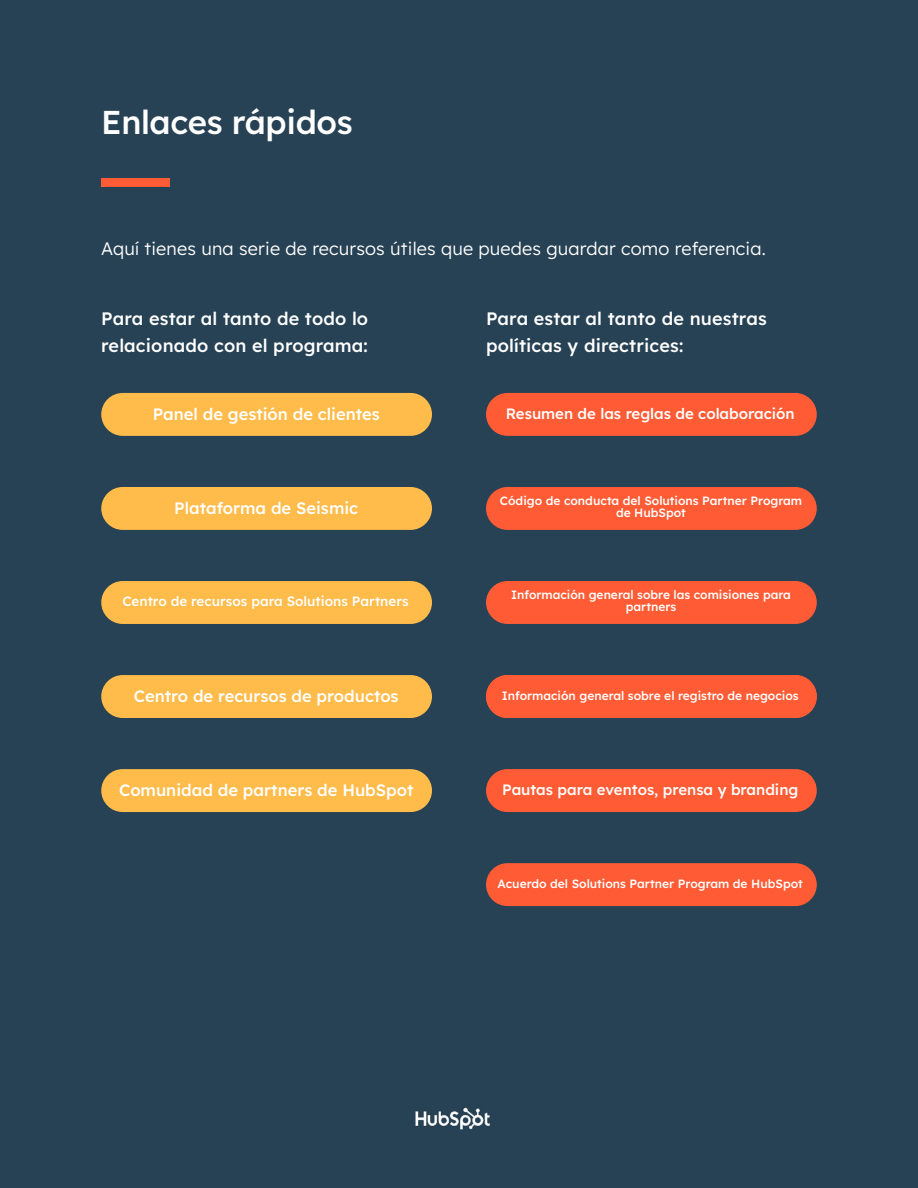
<style>
.page{position:relative;width:918px;height:1188px;background:#274254}
.page>*{position:absolute;margin:0;border:0;box-sizing:border-box;transform-origin:0 0}
.t1{font:500 33px "Lexend Deca";letter-spacing:-.01em;color:#fff}
.t2{font:500 18px/27px "Lexend Deca";letter-spacing:.01em;color:#fff}
.t3{font:300 18px "Lexend Deca";letter-spacing:.01em;color:#fff}
.t4{font:500 16.5px "Lexend Deca";color:#fff}
.t5{font:500 15px "Lexend Deca";color:#fff}
.t6{font:500 13.5px "Lexend Deca";color:#fff}
.t7{font:500 12px/12px "Lexend Deca";color:#fff;text-align:center}
</style>
<div class="page">
<div style="left:101px;top:178px;width:69px;height:9px;background:#ff5c35"></div>
<div style="left:101px;top:393px;width:331px;height:43px;background:#ffbc4b;border-radius:21px"></div>
<div style="left:486px;top:393px;width:331px;height:43px;background:#ff5c35;border-radius:21px"></div>
<div style="left:101px;top:581px;width:331px;height:43px;background:#ffbc4b;border-radius:21px"></div>
<div style="left:101px;top:487px;width:331px;height:43px;background:#ffbc4b;border-radius:21px"></div>
<div style="left:486px;top:581px;width:331px;height:43px;background:#ff5c35;border-radius:21px"></div>
<div style="left:101px;top:675px;width:331px;height:43px;background:#ffbc4b;border-radius:21px"></div>
<div style="left:101px;top:769px;width:331px;height:43px;background:#ffbc4b;border-radius:21px"></div>
<div style="left:486px;top:769px;width:331px;height:43px;background:#ff5c35;border-radius:21px"></div>
<div style="left:486px;top:487px;width:331px;height:43px;background:#ff5c35;border-radius:21px"></div>
<div style="left:486px;top:863px;width:331px;height:43px;background:#ff5c35;border-radius:21px"></div>
<div style="left:486px;top:675px;width:331px;height:43px;background:#ff5c35;border-radius:21px"></div>
<img style="left:415px;top:1107px;width:75px;height:23px">
<h1 class="t1" style="left:101px;top:99px;width:253px">Enlaces rápidos</h1>
<h2 class="t3" style="left:101px;top:236px;width:666px">Aquí tienes una serie de recursos útiles que puedes guardar como referencia.</h2>
<h2 class="t2" style="left:101px;top:304px;width:268px">Para estar al tanto de todo lo relacionado con el programa:</h2>
<h2 class="t2" style="left:486px;top:304px;width:282px">Para estar al tanto de nuestras políticas y directrices:</h2>
<h3 class="t4" style="left:153px;top:402px;width:229px">Panel de gestión de clientes</h3>
<p class="t5" style="left:506px;top:403px;width:290px">Resumen de las reglas de colaboración</p>
<h3 class="t4" style="left:174px;top:496px;width:185px">Plataforma de Seismic</h3>
<p class="t7" style="left:500px;top:494px;width:304px">Código de conducta del Solutions Partner Program de HubSpot</p>
<p class="t6" style="left:122px;top:592px;width:288px">Centro de recursos para Solutions Partners</p>
<p class="t7" style="left:511px;top:588px;width:281px">Información general sobre las comisiones para partners</p>
<h3 class="t4" style="left:134px;top:684px;width:266px">Centro de recursos de productos</h3>
<p class="t7" style="left:502px;top:689px;width:298px">Información general sobre el registro de negocios</p>
<h3 class="t4" style="left:119px;top:778px;width:296px">Comunidad de partners de HubSpot</h3>
<p class="t5" style="left:502px;top:779px;width:298px">Pautas para eventos, prensa y branding</p>
<p class="t7" style="left:498px;top:877px;width:307px">Acuerdo del Solutions Partner Program de HubSpot</p>
</div>
